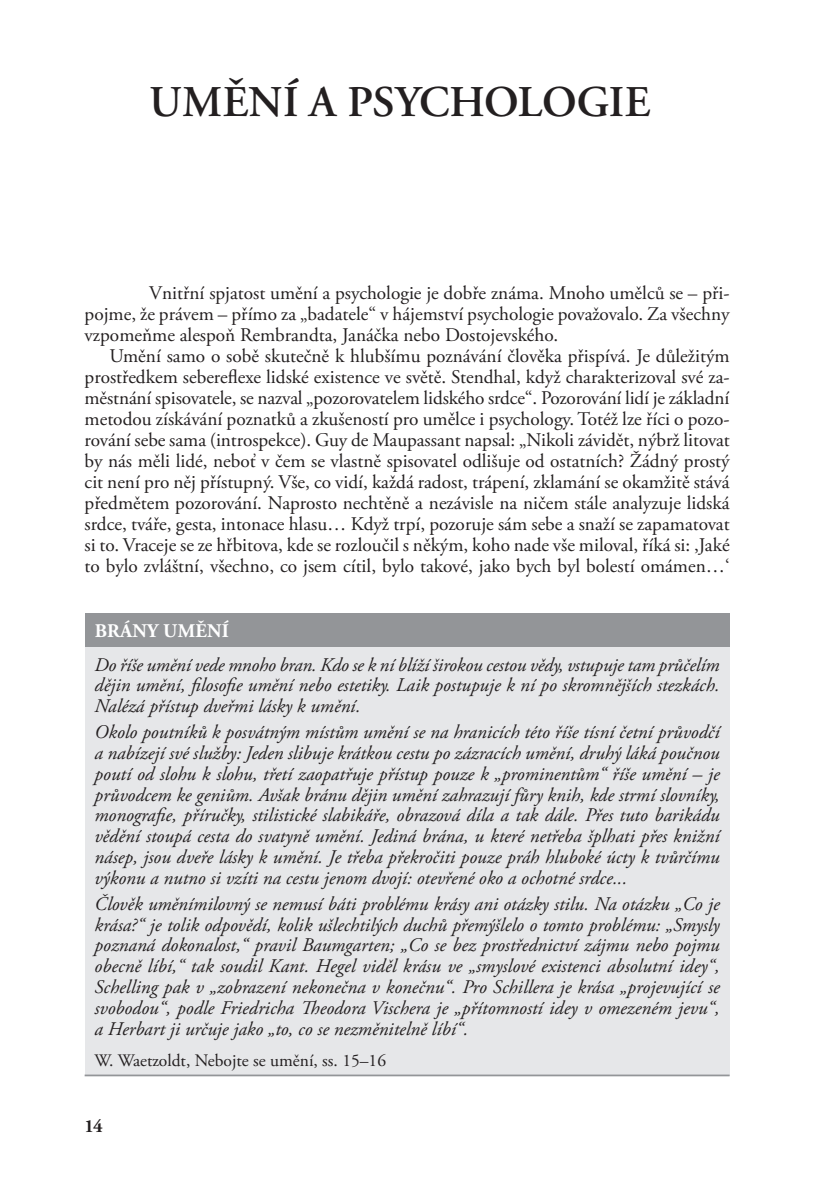
<style>
.page{position:relative;width:827px;height:1191px;background:#fff}
.page>*{position:absolute;margin:0;border:0;box-sizing:border-box;transform-origin:0 0}
.t1{font:600 43.75px "Adobe Garamond Pro";color:#231f20}
.t2{font:italic 19.25px/20.8px "Adobe Garamond Pro";color:#231f20;text-align:justify}
.t3{font:19.25px/21px "Adobe Garamond Pro";letter-spacing:-.005em;color:#231f20;text-align:justify}
.t4{font:700 19.25px "Adobe Garamond Pro";letter-spacing:.015em;color:#fff}
.t5{font:700 18.38px "Adobe Garamond Pro";color:#231f20}
.t6{font:17.5px "Adobe Garamond Pro";color:#231f20}
</style>
<div class="page">
<div style="left:85px;top:612px;width:645px;height:34px;background:#939598"></div>
<div style="left:85px;top:646px;width:645px;height:429px;background:#e6e7e9"></div>
<hr style="left:85px;top:1074px;width:645px;height:1px;background:#939598">
<h1 class="t1" style="left:149px;top:85px;width:502px">UMĚNÍ A PSYCHOLOGIE</h1>
<p class="t3" style="left:85px;top:284px;width:646px;text-indent:64px">Vnitřní spjatost umění a psychologie je dobře známa. Mnoho umělců se – při&shy;pojme, že právem – přímo za „badatele“ v hájemství psychologie považovalo. Za všechny vzpomeňme alespoň Rembrandta, Janáčka nebo Dostojevského.</p>
<p class="t3" style="left:85px;top:347px;width:647px;text-indent:25px">Umění samo o sobě skutečně k hlubšímu poznávání člověka přispívá. Je důležitým prostředkem sebereflexe lidské existence ve světě. Stendhal, když charakterizoval své za&shy;městnání spisovatele, se nazval „pozorovatelem lidského srdce“. Pozorování lidí je základní metodou získávání poznatků a zkušeností pro umělce i psychology. Totéž lze říci o pozo&shy;rování sebe sama (introspekce). Guy de Maupassant napsal: „Nikoli závidět, nýbrž litovat by nás měli lidé, neboť v čem se vlastně spisovatel odlišuje od ostatních? Žádný prostý cit není pro něj přístupný. Vše, co vidí, každá radost, trápení, zklamání se okamžitě stává předmětem pozorování. Naprosto nechtěně a nezávisle na ničem stále analyzuje lidská srdce, tváře, gesta, intonace hlasu… Když trpí, pozoruje sám sebe a snaží se zapamatovat si to. Vraceje se ze hřbitova, kde se rozloučil s někým, koho nade vše miloval, říká si: ,Jaké to bylo zvláštní, všechno, co jsem cítil, bylo takové, jako bych byl bolestí omámen…‘</p>
<p class="t4" style="left:95px;top:622px;width:136px">BRÁNY UMĚNÍ</p>
<p class="t2" style="left:95px;top:655px;width:627px">Do říše umění vede mnoho bran. Kdo se k ní blíží širokou cestou vědy, vstupuje tam průčelím dějin umění, filosofie umění nebo estetiky. Laik postupuje k ní po skromnějších stezkách.<br>Nalézá přístup dveřmi lásky k umění.</p>
<p class="t2" style="left:95px;top:723px;width:627px">Okolo poutníků k posvátným místům umění se na hranicích této říše tísní četní průvodčí a nabízejí své služby: Jeden slibuje krátkou cestu po zázracích umění, druhý láká poučnou poutí od slohu k slohu, třetí zaopatřuje přístup pouze k „prominentům“ říše umění – je průvodcem ke geniům. Avšak bránu dějin umění zahrazují fůry knih, kde strmí slovníky, monografie, příručky, stilistické slabikáře, obrazová díla a tak dále. Přes tuto barikádu vědění stoupá cesta do svatyně umění. Jediná brána, u které netřeba šplhati přes knižní násep, jsou dveře lásky k umění. Je třeba překročiti pouze práh hluboké úcty k tvůrčímu výkonu a nutno si vzíti na cestu jenom dvojí: otevřené oko a ochotné srdce...</p>
<p class="t2" style="left:95px;top:894px;width:627px">Člověk uměnímilovný se nemusí báti problému krásy ani otázky stilu. Na otázku „Co je krása?“ je tolik odpovědí, kolik ušlechtilých duchů přemýšlelo o tomto problému: „Smysly poznaná dokonalost,“ pravil Baumgarten; „Co se bez prostřednictví zájmu nebo pojmu obecně líbí,“ tak soudil Kant. Hegel viděl krásu ve „smyslové existenci absolutní idey“, Schelling pak v „zobrazení nekonečna v konečnu“. Pro Schillera je krása „projevující se svobodou“, podle Friedricha Theodora Vischera je „přítomností idey v omezeném jevu“, a Herbart ji určuje jako „to, co se nezměnitelně líbí“.</p>
<p class="t6" style="left:95px;top:1052px;width:293px">W. Waetzoldt, Nebojte se umění, ss. 15–16</p>
<p class="t5" style="left:85px;top:1117px;width:20px">14</p>
</div>
